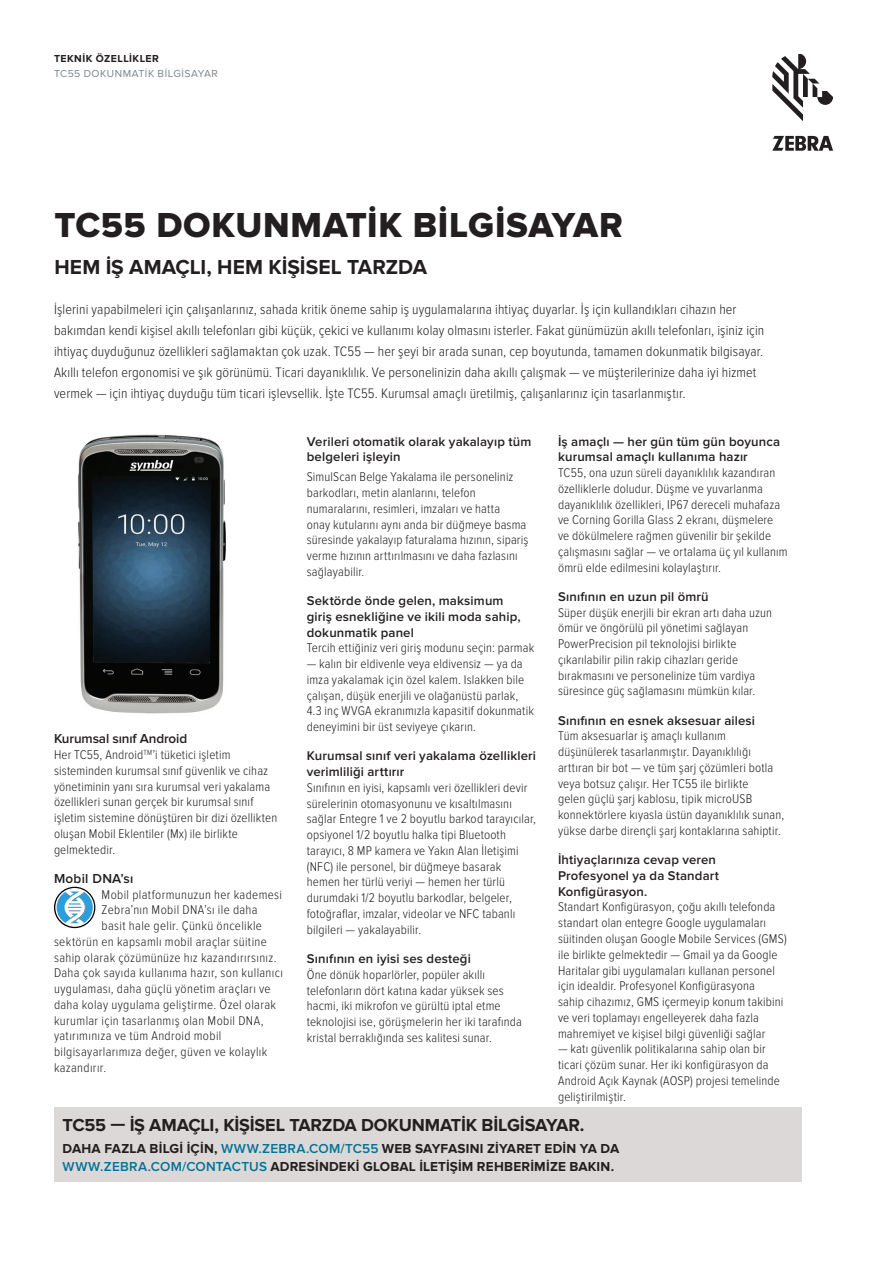
<style>
.page{position:relative;width:893px;height:1263px;background:#fff}
.page>*{position:absolute;margin:0;border:0;box-sizing:border-box;transform-origin:0 0}
.t1{font:36px "Proxima Nova Extrabld";letter-spacing:.015em;color:#231f20}
.Heading_2{font:700 21px "Proxima Nova";color:#231f20}
.Callout_Text{font:700 18px "Proxima Nova";letter-spacing:-.01em;color:#231f20}
.Intro_Copy{font:300 14.25px/21px "Proxima Nova Cond";letter-spacing:.01em;color:#231f20}
.Callout_Text-2{font:700 13.5px/18px "Proxima Nova";letter-spacing:.015em;color:#231f20}
.Header_4{font:600 13.5px "Proxima Nova";letter-spacing:-.01em;color:#231f20}
.Header_4-2{font:600 13.5px "Proxima Nova";letter-spacing:.02em;color:#231f20}
.Body_Copy_9pt{font:300 13.2px/15.8px "Proxima Nova Cond";letter-spacing:.01em;color:#231f20}
.Body_Copy_9pt-2{font:600 13.2px/15.8px "Proxima Nova";letter-spacing:.01em;color:#231f20}
.Body_Copy_9pt-3{font:300 13.2px "Proxima Nova Cond";letter-spacing:.03em;color:#231f20}
.t2{font:10.5px "Proxima Nova";letter-spacing:.05em;color:#7c858c}
.t3{font:700 10.5px "Proxima Nova";letter-spacing:.045em;color:#231f20}
.s1{font-weight:600;color:#007398}
</style>
<div class="page">
<img style="left:78px;top:434px;width:148px;height:280px">
<svg style="left:54px;top:887px;width:41px;height:41px"></svg>
<svg style="left:55px;top:888px;width:39px;height:39px"></svg>
<svg style="left:57px;top:889px;width:36px;height:37px"></svg>
<svg style="left:772px;top:54px;width:61px;height:67px"></svg>
<svg style="left:772px;top:136px;width:61px;height:15px"></svg>
<div style="left:54px;top:1108px;width:747px;height:74px;background:#dcd8d7"></div>
<p class="t3" style="left:54px;top:53px;width:106px">TEKNİK ÖZELLİKLER</p>
<p class="t2" style="left:54px;top:67px;width:165px">TC55 DOKUNMATİK BİLGİSAYAR</p>
<p class="t1" style="left:54px;top:204px;width:570px">TC55 DOKUNMATİK BİLGİSAYAR</p>
<p class="Heading_2" style="left:54px;top:255px;width:374px">HEM İŞ AMAÇLI, HEM KİŞİSEL TARZDA</p>
<p class="Intro_Copy" style="left:54px;top:299px;width:712px">İşlerini yapabilmeleri için çalışanlarınız, sahada kritik öneme sahip iş uygulamalarına ihtiyaç duyarlar. İş için kullandıkları cihazın her bakımdan kendi kişisel akıllı telefonları gibi küçük, çekici ve kullanımı kolay olmasını isterler. Fakat günümüzün akıllı telefonları, işiniz için ihtiyaç duyduğunuz özellikleri sağlamaktan çok uzak. TC55 — her şeyi bir arada sunan, cep boyutunda, tamamen dokunmatik bilgisayar.<br>Akıllı telefon ergonomisi ve şık görünümü. Ticari dayanıklılık. Ve personelinizin daha akıllı çalışmak — ve müşterilerinize daha iyi hizmet vermek — için ihtiyaç duyduğu tüm ticari işlevsellik. İşte TC55. Kurumsal amaçlı üretilmiş, çalışanlarınız için tasarlanmıştır.</p>
<p class="Body_Copy_9pt-2" style="left:558px;top:434px;width:224px">İş amaçlı — her gün tüm gün boyunca kurumsal amaçlı kullanıma hazır</p>
<p class="Body_Copy_9pt" style="left:558px;top:465px;width:231px">TC55, ona uzun süreli dayanıklılık kazandıran özelliklerle doludur. Düşme ve yuvarlanma dayanıklılık özellikleri, IP67 dereceli muhafaza ve Corning Gorilla Glass 2 ekranı, düşmelere ve dökülmelere rağmen güvenilir bir şekilde çalışmasını sağlar — ve ortalama üç yıl kullanım ömrü elde edilmesini kolaylaştırır.</p>
<p class="Body_Copy_9pt-2" style="left:558px;top:589px;width:152px">Sınıfının en uzun pil ömrü</p>
<p class="Body_Copy_9pt" style="left:558px;top:605px;width:215px">Süper düşük enerjili bir ekran artı daha uzun ömür ve öngörülü pil yönetimi sağlayan PowerPrecision pil teknolojisi birlikte çıkarılabilir pilin rakip cihazları geride bırakmasını ve personelinize tüm vardiya süresince güç sağlamasını mümkün kılar.</p>
<p class="Body_Copy_9pt-2" style="left:558px;top:713px;width:199px">Sınıfının en esnek aksesuar ailesi</p>
<p class="Body_Copy_9pt" style="left:558px;top:728px;width:228px">Tüm aksesuarlar iş amaçlı kullanım düşünülerek tasarlanmıştır. Dayanıklılığı arttıran bir bot — ve tüm şarj çözümleri botla veya botsuz çalışır. Her TC55 ile birlikte<br>gelen güçlü şarj kablosu, tipik microUSB konnektörlere kıyasla üstün dayanıklılık sunan, yükse darbe dirençli şarj kontaklarına sahiptir.</p>
<p class="Body_Copy_9pt-2" style="left:558px;top:852px;width:163px">İhtiyaçlarınıza cevap veren<br>Profesyonel ya da Standart<br>Konfigürasyon.</p>
<p class="Body_Copy_9pt" style="left:558px;top:899px;width:230px">Standart Konfigürasyon, çoğu akıllı telefonda standart olan entegre Google uygulamaları süitinden oluşan Google Mobile Services (GMS) ile birlikte gelmektedir — Gmail ya da Google Haritalar gibi uygulamaları kullanan personel için idealdir. Profesyonel Konfigürasyona<br>sahip cihazımız, GMS içermeyip konum takibini ve veri toplamayı engelleyerek daha fazla mahremiyet ve kişisel bilgi güvenliği sağlar</p>
<p class="Body_Copy_9pt" style="left:558px;top:1041px;width:223px">— katı güvenlik politikalarına sahip olan bir ticari çözüm sunar. Her iki konfigürasyon da Android Açık Kaynak (AOSP) projesi temelinde geliştirilmiştir.</p>
<p class="Callout_Text" style="left:63px;top:1114px;width:523px">TC55 — İŞ AMAÇLI, KİŞİSEL TARZDA DOKUNMATİK BİLGİSAYAR.</p>
<p class="Callout_Text-2" style="left:63px;top:1140px;width:558px">DAHA FAZLA BİLGİ İÇİN, <span class="s1">WWW.ZEBRA.COM/TC55</span> WEB SAYFASINI ZİYARET EDİN YA DA<br><span class="s1">WWW.ZEBRA.COM/CONTACTUS</span> ADRESİNDEKİ GLOBAL İLETİŞİM REHBERİMİZE BAKIN.</p>
<p class="Body_Copy_9pt-2" style="left:307px;top:434px;width:226px">Verileri otomatik olarak yakalayıp tüm belgeleri işleyin</p>
<p class="Body_Copy_9pt" style="left:307px;top:469px;width:223px">SimulScan Belge Yakalama ile personeliniz barkodları, metin alanlarını, telefon numaralarını, resimleri, imzaları ve hatta<br>onay kutularını aynı anda bir düğmeye basma süresinde yakalayıp faturalama hızının, sipariş verme hızının arttırılmasını ve daha fazlasını sağlayabilir.</p>
<p class="Body_Copy_9pt-2" style="left:307px;top:593px;width:215px">Sektörde önde gelen, maksimum giriş esnekliğine ve ikili moda sahip, dokunmatik panel</p>
<p class="Body_Copy_9pt" style="left:307px;top:640px;width:229px">Tercih ettiğiniz veri giriş modunu seçin: parmak</p>
<p class="Body_Copy_9pt" style="left:307px;top:656px;width:229px">— kalın bir eldivenle veya eldivensiz — ya da imza yakalamak için özel kalem. Islakken bile çalışan, düşük enerjili ve olağanüstü parlak, 4.3 inç WVGA ekranımızla kapasitif dokunmatik deneyimini bir üst seviyeye çıkarın.</p>
<p class="Body_Copy_9pt-2" style="left:307px;top:749px;width:231px">Kurumsal sınıf veri yakalama özellikleri verimliliği arttırır</p>
<p class="Body_Copy_9pt" style="left:307px;top:780px;width:231px">Sınıfının en iyisi, kapsamlı veri özellikleri devir sürelerinin otomasyonunu ve kısaltılmasını sağlar Entegre 1 ve 2 boyutlu barkod tarayıcılar, opsiyonel 1/2 boyutlu halka tipi Bluetooth tarayıcı, 8 MP kamera ve Yakın Alan İletişimi (NFC) ile personel, bir düğmeye basarak hemen her türlü veriyi — hemen her türlü durumdaki 1/2 boyutlu barkodlar, belgeler, fotoğraflar, imzalar, videolar ve NFC tabanlı bilgileri — yakalayabilir.</p>
<p class="Body_Copy_9pt-2" style="left:307px;top:951px;width:166px">Sınıfının en iyisi ses desteği</p>
<p class="Body_Copy_9pt" style="left:307px;top:967px;width:217px">Öne dönük hoparlörler, popüler akıllı telefonların dört katına kadar yüksek ses hacmi, iki mikrofon ve gürültü iptal etme teknolojisi ise, görüşmelerin her iki tarafında kristal berraklığında ses kalitesi sunar.</p>
<p class="Header_4" style="left:54px;top:733px;width:135px">Kurumsal sınıf Android</p>
<p class="Body_Copy_9pt" style="left:54px;top:747px;width:225px">Her TC55, Android<sup>TM</sup>’i tüketici işletim sisteminden kurumsal sınıf güvenlik ve cihaz yönetiminin yanı sıra kurumsal veri yakalama özellikleri sunan gerçek bir kurumsal sınıf işletim sistemine dönüştüren bir dizi özellikten oluşan Mobil Eklentiler (Mx) ile birlikte gelmektedir.</p>
<p class="Header_4-2" style="left:54px;top:872px;width:81px">Mobil DNA’sı</p>
<p class="Body_Copy_9pt" style="left:102px;top:887px;width:182px">Mobil platformunuzun her kademesi</p>
<p class="Body_Copy_9pt-3" style="left:102px;top:903px;width:157px">Zebra’nın Mobil DNA’sı ile daha</p>
<p class="Body_Copy_9pt" style="left:102px;top:918px;width:162px">basit hale gelir. Çünkü öncelikle</p>
<p class="Body_Copy_9pt" style="left:54px;top:934px;width:214px">sektörün en kapsamlı mobil araçlar süitine</p>
<p class="Body_Copy_9pt" style="left:54px;top:950px;width:224px">sahip olarak çözümünüze hız kazandırırsınız.</p>
<p class="Body_Copy_9pt" style="left:54px;top:965px;width:230px">Daha çok sayıda kullanıma hazır, son kullanıcı</p>
<p class="Body_Copy_9pt" style="left:54px;top:981px;width:218px">uygulaması, daha güçlü yönetim araçları ve</p>
<p class="Body_Copy_9pt" style="left:54px;top:997px;width:224px">daha kolay uygulama geliştirme. Özel olarak</p>
<p class="Body_Copy_9pt" style="left:54px;top:1013px;width:211px">kurumlar için tasarlanmış olan Mobil DNA,</p>
<p class="Body_Copy_9pt-3" style="left:54px;top:1029px;width:169px">yatırımınıza ve tüm Android mobil</p>
<p class="Body_Copy_9pt" style="left:54px;top:1044px;width:215px">bilgisayarlarımıza değer, güven ve kolaylık</p>
<p class="Body_Copy_9pt-3" style="left:54px;top:1060px;width:54px">kazandırır.</p>
</div>
